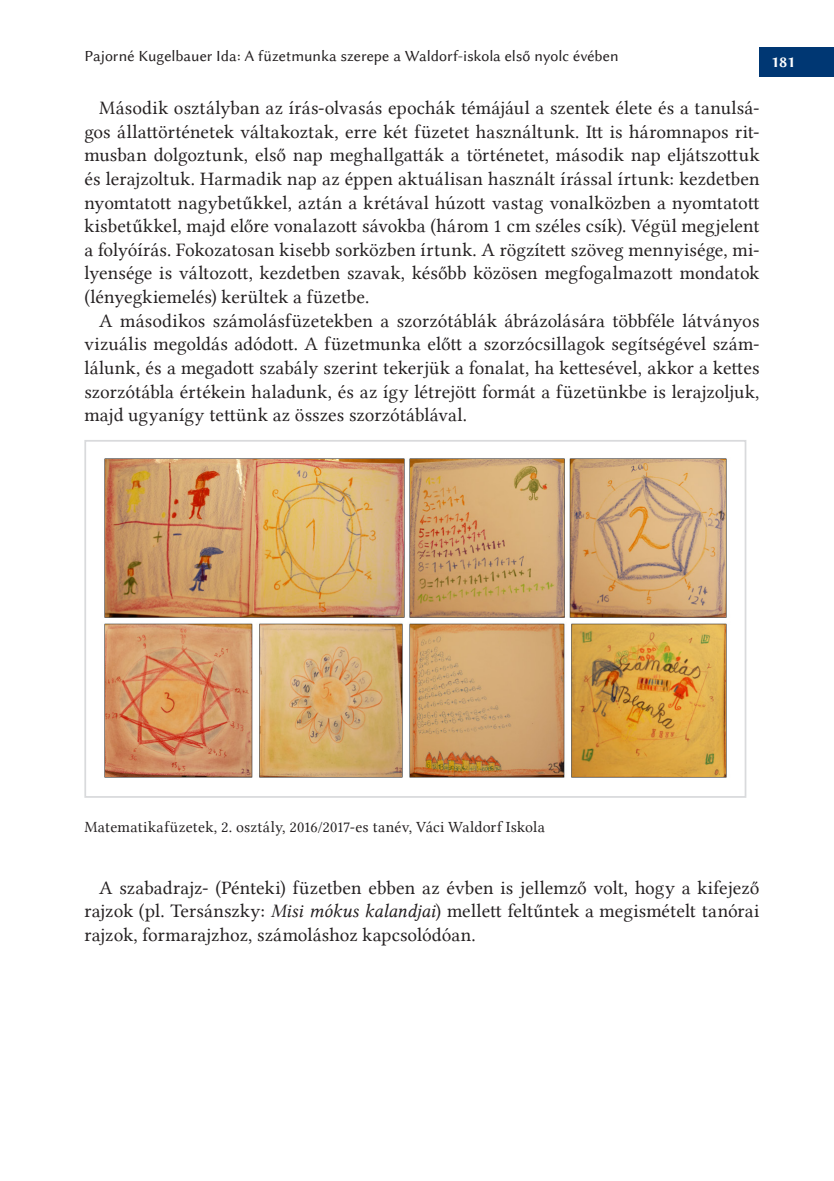
<style>
.page{position:relative;width:834px;height:1181px;background:#fff}
.page>*{position:absolute;margin:0;border:0;box-sizing:border-box;transform-origin:0 0}
.alap_fölé{font:19.25px/23.6px "Lin Libertine";color:#231f20;text-align:justify}
.alap{font:19.25px/23.6px "Lin Libertine";letter-spacing:.005em;color:#231f20;text-align:justify}
.t1{font:15.75px "Lin Biolinum";color:#231f20}
.Ábra_cím{font:15.75px "Lin Libertine";letter-spacing:.01em;color:#231f20}
.t2{font:15.75px "Lin Biolinum B";color:#fff}
.s1{font-family:"Lin Libertine I"}
</style>
<div class="page">
<div style="left:759px;top:47px;width:74px;height:29px;background:#003773"></div>
<img style="left:104px;top:458px;width:623px;height:320px">
<div style="left:84px;top:440px;width:662px;height:358px;border:2px solid #d9dadc"></div>
<p class="t1" style="left:84px;top:47px;width:535px">Pajorné Kugelbauer Ida: A füzetmunka szerepe a Waldorf-iskola első nyolc évében</p>
<p class="t2" style="left:771px;top:51px;width:25px">181</p>
<p class="alap_fölé" style="left:84px;top:96px;width:676px;text-indent:15px">Második osztályban az írás-olvasás epochák témájául a szentek élete és a tanulsá&shy;gos állattörténetek váltakoztak, erre két füzetet használtunk. Itt is háromnapos rit&shy;musban dolgoztunk, első nap meghallgatták a történetet, második nap eljátszottuk és lerajzoltuk. Harmadik nap az éppen aktuálisan használt írással írtunk: kezdetben nyomtatott nagybetűkkel, aztán a krétával húzott vastag vonalközben a nyomtatott kisbetűkkel, majd előre vonalazott sávokba (három 1 cm széles csík). Végül megjelent a folyóírás. Fokozatosan kisebb sorközben írtunk. A rögzített szöveg mennyisége, mi&shy;lyensége is változott, kezdetben szavak, később közösen megfogalmazott mondatok (lényegkiemelés) kerültek a füzetbe.</p>
<p class="alap" style="left:84px;top:309px;width:676px;text-indent:15px">A másodikos számolásfüzetekben a szorzótáblák ábrázolására többféle látványos vizuális megoldás adódott. A füzetmunka előtt a szorzócsillagok segítségével szám&shy;lálunk, és a megadott szabály szerint tekerjük a fonalat, ha kettesével, akkor a kettes szorzótábla értékein haladunk, és az így létrejött formát a füzetünkbe is lerajzoljuk, majd ugyanígy tettünk az összes szorzótáblával.</p>
<p class="Ábra_cím" style="left:84px;top:817px;width:462px">Matematikafüzetek, 2. osztály, 2016/2017-es tanév, Váci Waldorf Iskola</p>
<p class="alap_fölé" style="left:84px;top:875px;width:676px;text-indent:15px">A szabadrajz- (Pénteki) füzetben ebben az évben is jellemző volt, hogy a kifejező rajzok (pl. Tersánszky: <span class="s1">Misi mókus kalandjai</span>) mellett feltűntek a megismételt tanórai rajzok, formarajzhoz, számoláshoz kapcsolódóan.</p>
</div>
